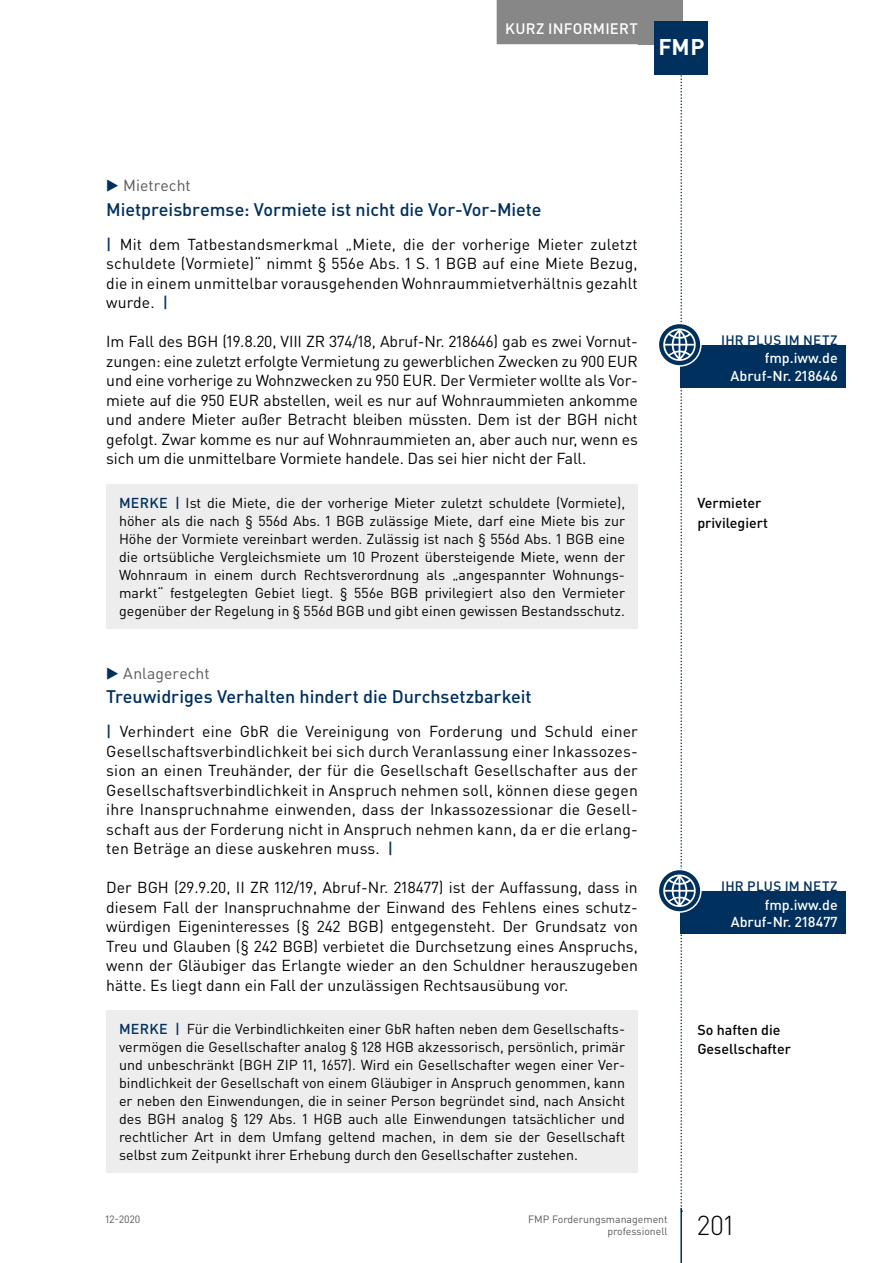
<style>
.page{position:relative;width:893px;height:1263px;background:#fff}
.page>*{position:absolute;margin:0;border:0;box-sizing:border-box;transform-origin:0 0}
.t1{font:300 27px "DIN Pro";color:#000}
.t2{font:700 22.5px "DIN Pro";color:#fff}
.t3{font:500 18px "DIN Pro";letter-spacing:-.005em;color:#00305d}
.t4{font:15.75px/19.5px "DIN Pro";color:#000;text-align:justify}
.t5{font:15.75px "DIN Pro";letter-spacing:.005em;color:#575756}
.t6{font:500 15px "DIN Pro";letter-spacing:.015em;color:#fff}
.t7{font:14.25px/18px "DIN Pro";color:#000;text-align:justify}
.t8{font:500 14.25px/17.2px "DIN Pro";color:#fff;text-align:right}
.t9{font:500 14.25px/19.5px "DIN Pro";color:#000}
.t10{font:500 14.25px "DIN Pro";color:#00305d}
.t11{font:500 13.5px "DIN Pro";letter-spacing:.02em;color:#00305d}
.t12{font:10.5px/12.8px "DIN Pro";color:#575756;text-align:right}
.s1{color:#00305d}
.s2{font-weight:500;color:#00305d}
</style>
<div class="page">
<div style="left:638px;top:0;width:44px;height:44px;background:#878787"></div>
<hr style="left:680px;top:1208px;width:2px;height:55px;background:#00305d">
<div style="left:497px;top:0;width:149px;height:44px;background:#878787"></div>
<div style="left:655px;top:21px;width:53px;height:53px;background:#00305d"></div>
<div style="left:106px;top:484px;width:532px;height:144px;background:#ededed"></div>
<div style="left:680px;top:345px;width:166px;height:43px;background:#00305d"></div>
<svg style="left:658px;top:323px;width:43px;height:43px"></svg>
<div style="left:658px;top:323px;width:44px;height:44px;border:2px solid #fff;border-radius:50%"></div>
<div style="left:106px;top:1010px;width:532px;height:163px;background:#ededed"></div>
<div style="left:680px;top:891px;width:166px;height:43px;background:#00305d"></div>
<svg style="left:658px;top:869px;width:43px;height:43px"></svg>
<div style="left:658px;top:869px;width:44px;height:44px;border:2px solid #fff;border-radius:50%"></div>
<svg style="left:663px;top:0;width:33px;height:1212px"></svg>
<p class="t6" style="left:505px;top:18px;width:134px">Kurz informiert</p>
<h2 class="t2" style="left:658px;top:32px;width:48px">FMP</h2>
<p class="t5" style="left:106px;top:175px;width:86px"><span class="s1">▶</span> Mietrecht</p>
<p class="t3" style="left:106px;top:197px;width:437px">M ietpreisbremse: Vormiete ist nicht die Vor-Vor-M iete</p>
<p class="t4" style="left:106px;top:234px;width:533px"><span class="s2">|</span> Mit dem Tatbestandsmerkmal „Miete, die der vorherige Mieter zuletzt schuldete (Vormiete)“ nimmt § 556e Abs. 1 S. 1 BGB auf eine Miete Bezug, die in einem unmittelbar vorausgehenden Wohnraummietverhältnis gezahlt wurde. <span class="s2">|</span></p>
<p class="t4" style="left:106px;top:331px;width:533px">Im Fall des BGH (19.8.20, VIII ZR 374/18, Abruf-Nr. 218646) gab es zwei Vornut&shy;zungen: eine zuletzt erfolgte Vermietung zu gewerblichen Zwecken zu 900 EUR und eine vorherige zu Wohnzwecken zu 950 EUR. Der Vermieter wollte als Vor&shy;miete auf die 950 EUR abstellen, weil es nur auf Wohnraummieten ankomme und andere Mieter außer Betracht bleiben müssten. Dem ist der BGH nicht gefolgt. Zwar komme es nur auf Wohnraummieten an, aber auch nur, wenn es sich um die unmittelbare Vormiete handele. Das sei hier nicht der Fall.</p>
<p class="t10" style="left:119px;top:493px;width:11px">MER</p>
<p class="t7" style="left:119px;top:493px;width:508px;text-indent:30px"><span class="s2">KE |</span> Ist die Miete, die der vorherige Mieter zuletzt schuldete (Vormiete), höher als die nach § 556d Abs. 1 BGB zulässige Miete, darf eine Miete bis zur Höhe der Vormiete vereinbart werden. Zulässig ist nach § 556d Abs. 1 BGB eine die ortsübliche Vergleichsmiete um 10 Prozent übersteigende Miete, wenn der Wohnraum in einem durch Rechtsverordnung als „angespannter Wohnungs&shy;markt“ festgelegten Gebiet liegt. § 556e BGB privilegiert also den Vermieter gegenüber der Regelung in § 556d BGB und gibt einen gewissen Bestandsschutz.</p>
<p class="t5" style="left:106px;top:662px;width:105px"><span class="s1">▶</span> Anlagerecht</p>
<p class="t3" style="left:106px;top:684px;width:427px">Treuwidriges Verhalten hindert die Durchsetzbarkeit</p>
<p class="t4" style="left:106px;top:721px;width:533px"><span class="s2">|</span> Verhindert eine GbR die Vereinigung von Forderung und Schuld einer Gesellschaftsverbindlichkeit bei sich durch Veranlassung einer Inkassozes&shy;sion an einen Treuhänder, der für die Gesellschaft Gesellschafter aus der Gesellschaftsverbindlichkeit in Anspruch nehmen soll, können diese gegen ihre Inanspruchnahme einwenden, dass der Inkassozessionar die Gesell&shy;schaft aus der Forderung nicht in Anspruch nehmen kann, da er die erlang&shy;ten Beträge an diese auskehren muss. <span class="s2">|</span></p>
<p class="t4" style="left:106px;top:877px;width:533px">Der BGH (29.9.20, II ZR 112/19, Abruf-Nr. 218477) ist der Auffassung, dass in diesem Fall der Inanspruchnahme der Einwand des Fehlens eines schutz&shy;würdigen Eigeninteresses (§ 242 BGB) entgegensteht. Der Grundsatz von Treu und Glauben (§ 242 BGB) verbietet die Durchsetzung eines Anspruchs, wenn der Gläubiger das Erlangte wieder an den Schuldner herauszugeben hätte. Es liegt dann ein Fall der unzulässigen Rechtsausübung vor.</p>
<p class="t10" style="left:119px;top:1019px;width:11px">MER</p>
<p class="t7" style="left:119px;top:1019px;width:508px;text-indent:30px"><span class="s2">KE |</span> Für die Verbindlichkeiten einer GbR haften neben dem Gesellschafts&shy;vermögen die Gesellschafter analog § 128 HGB akzessorisch, persönlich, primär und unbeschränkt (BGH ZIP 11, 1657). Wird ein Gesellschafter wegen einer Ver&shy;bindlichkeit der Gesellschaft von einem Gläubiger in Anspruch genommen, kann er neben den Einwendungen, die in seiner Person begründet sind, nach Ansicht des BGH analog § 129 Abs. 1 HGB auch alle Einwendungen tatsächlicher und rechtlicher Art in dem Umfang geltend machen, in dem sie der Gesellschaft selbst zum Zeitpunkt ihrer Erhebung durch den Gesellschafter zustehen.</p>
<p class="t11" style="left:721px;top:331px;width:92px">IHR PLUS IM NETZ</p>
<p class="t8" style="left:731px;top:349px;width:109px">fmp.iww.de<br>Abruf-N r. 218646</p>
<p class="t9" style="left:697px;top:493px;width:72px">Vermieter privilegiert</p>
<p class="t11" style="left:721px;top:877px;width:92px">IHR PLUS IM NETZ</p>
<p class="t8" style="left:731px;top:895px;width:108px">fmp.iww.de<br>Abruf-N r. 218477</p>
<p class="t9" style="left:697px;top:1019px;width:95px">So haften die<br>Gesellschafter</p>
<p class="t12" style="left:106px;top:1212px;width:36px">12-2020</p>
<p class="t12" style="left:528px;top:1212px;width:141px">FMP Forderungsmanagement professionell</p>
<h1 class="t1" style="left:697px;top:1207px;width:38px">201</h1>
</div>
